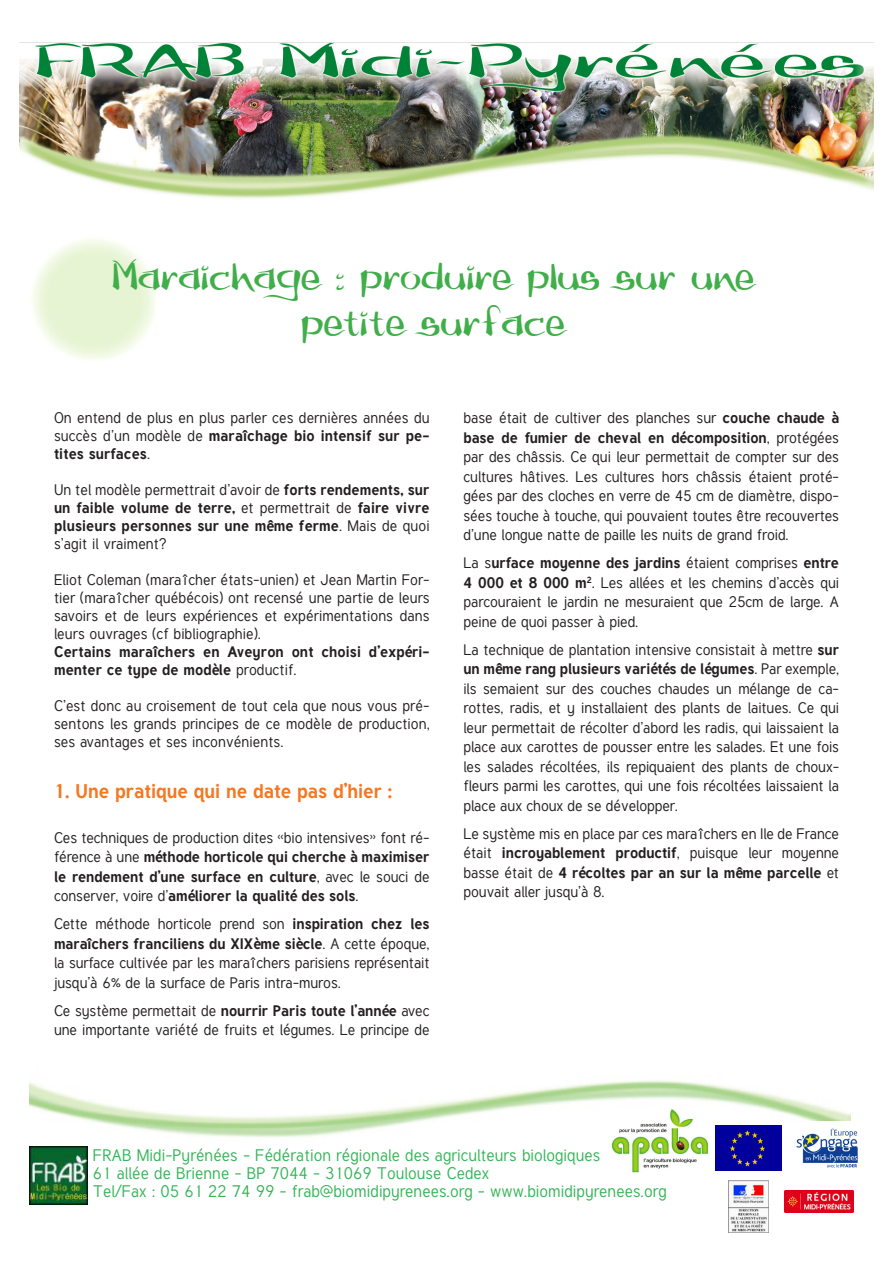
<style>
.page{position:relative;width:893px;height:1263px;background:#fff}
.page>*{position:absolute;margin:0;border:0;box-sizing:border-box;transform-origin:0 0}
.Titre_principal{font:39px "Flow";color:#40ae49}
.Titre_1{font:700 19.5px "Tuffy";color:#f47721}
.t1{font:16.5px/18px "Tuffy";letter-spacing:.01em;color:#36b558}
.Paragraphe{font:15px/19.5px "Tuffy";color:#231f20;text-align:justify}
.t2{font:700 15px/18px "Tuffy";letter-spacing:.01em;color:#231f20;text-align:justify}
.s1{font-weight:700}
.s2{font-weight:400}
</style>
<div class="page">
<img style="left:29px;top:1080px;width:822px;height:58px">
<img style="left:29px;top:1146px;width:59px;height:59px">
<img style="left:612px;top:1108px;width:96px;height:65px">
<img style="left:715px;top:1126px;width:67px;height:45px">
<img style="left:794px;top:1122px;width:64px;height:46px">
<img style="left:728px;top:1180px;width:41px;height:52px">
<img style="left:784px;top:1191px;width:69px;height:22px">
<img style="left:19px;top:42px;width:855px;height:157px">
<p class="Titre_principal" style="left:113px;top:249px;width:644px">Maraichage : produire plus sur une</p>
<p class="Titre_principal" style="left:302px;top:296px;width:265px">petite surface</p>
<p class="Paragraphe" style="left:54px;top:409px;width:377px;line-height:18px">On entend de plus en plus parler ces dernières années du succès d’un modèle de <span class="s1">maraîchage bio intensif sur pe&shy;tites surfaces</span>.</p>
<p class="t2" style="left:54px;top:480px;width:377px"><span class="s2">Un tel modèle permettrait d’avoir de</span> forts rendements, sur un faible volume de terre, <span class="s2">et permettrait de</span> faire vivre plusieurs personnes sur une même ferme<span class="s2">. Mais de quoi s’agit il vraiment?</span></p>
<p class="Paragraphe" style="left:54px;top:571px;width:377px;line-height:18px">Eliot Coleman (maraîcher états-unien) et Jean Martin For&shy;tier (maraîcher québécois) ont recensé une partie de leurs savoirs et de leurs expériences et expérimentations dans leurs ouvrages (cf bibliographie).</p>
<p class="t2" style="left:54px;top:642px;width:377px">Certains maraîchers en Aveyron ont choisi d’expéri&shy;menter ce type de modèle <span class="s2">productif.</span></p>
<p class="Paragraphe" style="left:54px;top:697px;width:377px;line-height:18px">C’est donc au croisement de tout cela que nous vous pré&shy;sentons les grands principes de ce modèle de production, ses avantages et ses inconvénients.</p>
<p class="Titre_1" style="left:54px;top:778px;width:339px">1. Une pratique qui ne date pas d’hier :</p>
<p class="Paragraphe" style="left:54px;top:827px;width:377px">Ces techniques de production dites «bio intensives» font ré&shy;férence à une <span class="s1">méthode horticole qui cherche à maximiser le rendement d’une surface en culture</span>, avec le souci de conserver, voire d’<span class="s1">améliorer la qualité des sols</span>.</p>
<p class="Paragraphe" style="left:54px;top:914px;width:377px">Cette méthode horticole prend son <span class="s1">inspiration chez les maraîchers franciliens du XIXème siècle</span>. A cette époque, la surface cultivée par les maraîchers parisiens représentait jusqu’à 6% de la surface de Paris intra-muros.</p>
<p class="Paragraphe" style="left:54px;top:1000px;width:377px">Ce système permettait de <span class="s1">nourrir Paris toute l’année</span> avec une importante variété de fruits et légumes. Le principe de</p>
<p class="Paragraphe" style="left:463px;top:408px;width:377px">base était de cultiver des planches sur <span class="s1">couche chaude à base de fumier de cheval en décomposition</span>, protégées par des châssis. Ce qui leur permettait de compter sur des cultures hâtives. Les cultures hors châssis étaient proté&shy;gées par des cloches en verre de 45 cm de diamètre, dispo&shy;sées touche à touche, qui pouvaient toutes être recouvertes d’une longue natte de paille les nuits de grand froid.</p>
<p class="Paragraphe" style="left:463px;top:553px;width:377px">La s<span class="s1">urface moyenne des jardins</span> étaient comprises <span class="s1">entre 4 000 et 8 000 m</span><sup>2</sup>. Les allées et les chemins d’accès qui parcouraient le jardin ne mesuraient que 25cm de large. A peine de quoi passer à pied.</p>
<p class="Paragraphe" style="left:463px;top:639px;width:377px">La technique de plantation intensive consistait à mettre <span class="s1">sur un même rang plusieurs variétés de légumes</span>. Par exemple, ils semaient sur des couches chaudes un mélange de ca&shy;rottes, radis, et y installaient des plants de laitues. Ce qui leur permettait de récolter d’abord les radis, qui laissaient la place aux carottes de pousser entre les salades. Et une fois les salades récoltées, ils repiquaient des plants de choux&shy;fleurs parmi les carottes, qui une fois récoltées laissaient la place aux choux de se développer.</p>
<p class="Paragraphe" style="left:463px;top:823px;width:377px">Le système mis en place par ces maraîchers en Ile de France était <span class="s1">incroyablement productif</span>, puisque leur moyenne basse était de <span class="s1">4 récoltes par an sur la même parcelle</span> et pouvait aller jusqu’à 8.</p>
<p class="t1" style="left:93px;top:1146px;width:575px">FRAB Midi-Pyrénées - Fédération régionale des agriculteurs biologiques<br>61 allée de Brienne - BP 7044 - 31069 Toulouse Cedex<br>Tel/Fax : 05 61 22 74 99 - frab@biomidipyrenees.org - www.biomidipyrenees.org</p>
</div>
